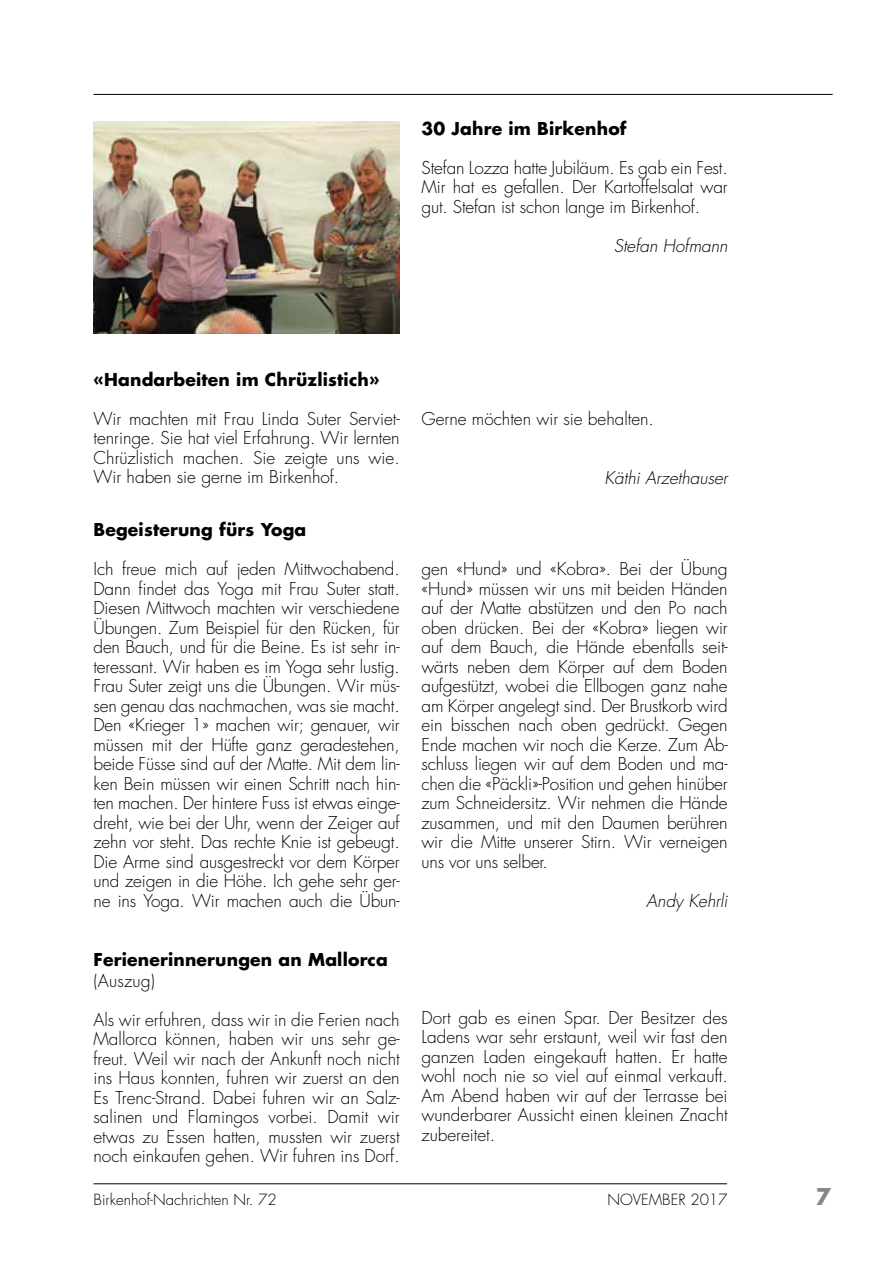
<style>
.page{position:relative;width:893px;height:1263px;background:#fff}
.page>*{position:absolute;margin:0;border:0;box-sizing:border-box;transform-origin:0 0}
.t1{font:700 22.5px "Futura";color:#868786}
.t2{font:300 17.25px/19.5px "Futura";color:#000;text-align:justify}
.t3{font:700 17.25px "Futura";letter-spacing:.01em;color:#000}
.t4{font:italic 300 17.25px "Futura";color:#000}
.t5{font:300 15px "Futura";color:#000}
</style>
<div class="page">
<hr style="left:94px;top:94px;width:739px;height:1px;background:#000">
<hr style="left:94px;top:1183px;width:633px;height:1px;background:#000">
<img style="left:94px;top:121px;width:306px;height:212px">
<p class="t3" style="left:421px;top:117px;width:207px">30 Jahre im Birkenhof</p>
<p class="t2" style="left:421px;top:158px;width:308px">Stefan Lozza hatte Jubiläum. Es gab ein Fest.<br>Mir hat es gefallen. Der Kartoffelsalat war gut. Stefan ist schon lange im Birkenhof.</p>
<p class="t4" style="left:614px;top:235px;width:115px">Stefan Hofmann</p>
<p class="t3" style="left:94px;top:368px;width:287px">«Handarbeiten im Chrüzlistich»</p>
<p class="t2" style="left:94px;top:409px;width:308px">Wir machten mit Frau Linda Suter Serviet&shy;tenringe. Sie hat viel Erfahrung. Wir lernten Chrüzlistich machen. Sie zeigte uns wie.<br>Wir haben sie gerne im Birkenhof.</p>
<p class="t2" style="left:421px;top:409px;width:234px">Gerne möchten wir sie behalten.</p>
<p class="t4" style="left:604px;top:467px;width:125px">Käthi Arzethauser</p>
<p class="t3" style="left:94px;top:518px;width:214px">Begeisterung fürs Yoga</p>
<p class="t2" style="left:94px;top:560px;width:308px">Ich freue mich auf jeden Mittwochabend.<br>Dann findet das Yoga mit Frau Suter statt.<br>Diesen Mittwoch machten wir verschiedene Übungen. Zum Beispiel für den Rücken, für den Bauch, und für die Beine. Es ist sehr in&shy;teressant. Wir haben es im Yoga sehr lustig.<br>Frau Suter zeigt uns die Übungen. Wir müs&shy;sen genau das nachmachen, was sie macht.<br>Den «Krieger 1» machen wir; genauer, wir müssen mit der Hüfte ganz geradestehen, beide Füsse sind auf der Matte. Mit dem lin&shy;ken Bein müssen wir einen Schritt nach hin&shy;ten machen. Der hintere Fuss ist etwas einge&shy;dreht, wie bei der Uhr, wenn der Zeiger auf zehn vor steht. Das rechte Knie ist gebeugt.<br>Die Arme sind ausgestreckt vor dem Körper und zeigen in die Höhe. Ich gehe sehr ger&shy;ne ins Yoga. Wir machen auch die Übun-</p>
<p class="t2" style="left:421px;top:560px;width:308px">gen «Hund» und «Kobra». Bei der Übung «Hund» müssen wir uns mit beiden Händen auf der Matte abstützen und den Po nach oben drücken. Bei der «Kobra» liegen wir auf dem Bauch, die Hände ebenfalls seit&shy;wärts neben dem Körper auf dem Boden aufgestützt, wobei die Ellbogen ganz nahe am Körper angelegt sind. Der Brustkorb wird ein bisschen nach oben gedrückt. Gegen Ende machen wir noch die Kerze. Zum Ab&shy;schluss liegen wir auf dem Boden und ma&shy;chen die «Päckli»-Position und gehen hinüber zum Schneidersitz. Wir nehmen die Hände zusammen, und mit den Daumen berühren wir die Mitte unserer Stirn. Wir verneigen uns vor uns selber.</p>
<p class="t4" style="left:646px;top:890px;width:83px">Andy Kehrli</p>
<p class="t3" style="left:94px;top:948px;width:296px">Ferienerinnerungen an Mallorca</p>
<p class="t2" style="left:94px;top:971px;width:63px">(Auszug)</p>
<p class="t2" style="left:94px;top:1010px;width:308px">Als wir erfuhren, dass wir in die Ferien nach Mallorca können, haben wir uns sehr ge&shy;freut. Weil wir nach der Ankunft noch nicht ins Haus konnten, fuhren wir zuerst an den Es Trenc-Strand. Dabei fuhren wir an Salz&shy;salinen und Flamingos vorbei. Damit wir etwas zu Essen hatten, mussten wir zuerst noch einkaufen gehen. Wir fuhren ins Dorf.</p>
<p class="t2" style="left:421px;top:1008px;width:308px">Dort gab es einen Spar. Der Besitzer des Ladens war sehr erstaunt, weil wir fast den ganzen Laden eingekauft hatten. Er hatte wohl noch nie so viel auf einmal verkauft.<br>Am Abend haben wir auf der Terrasse bei wunderbarer Aussicht einen kleinen Znacht zubereitet.</p>
<p class="t5" style="left:94px;top:1190px;width:185px">Birkenhof-Nachrichten Nr. 72</p>
<p class="t5" style="left:607px;top:1190px;width:122px">NOVEMBER 2017</p>
<h1 class="t1" style="left:816px;top:1181px;width:17px">7</h1>
</div>
